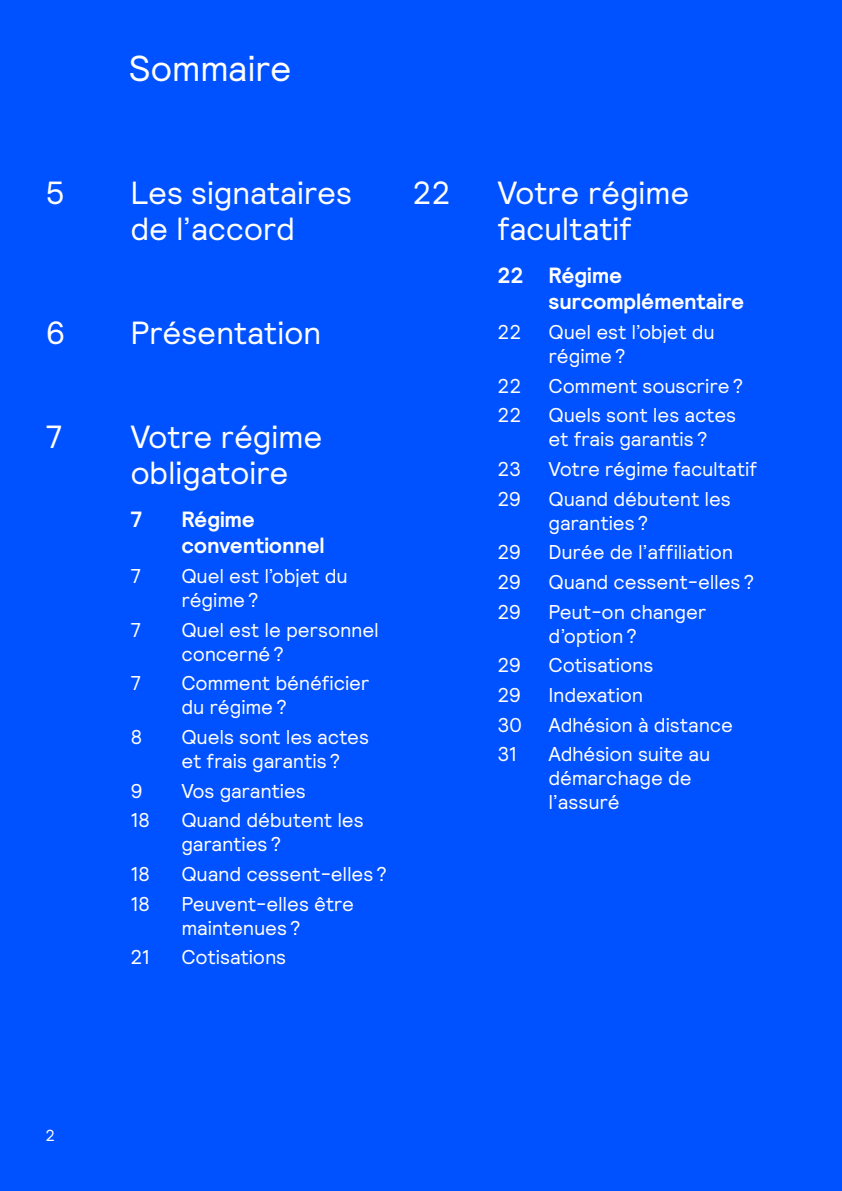
<style>
.page{position:relative;width:842px;height:1191px;background:#0051ff}
.page>*{position:absolute;margin:0;border:0;box-sizing:border-box;transform-origin:0 0}
.t1{font:36px "Relative";letter-spacing:-.01em;color:#fff}
.t2{font:32px/36px "Relative";letter-spacing:-.01em;color:#fff}
.t3{font:700 22px/26px "Relative";letter-spacing:-.01em;color:#fff}
.t4{font:20px/24px "Relative";letter-spacing:-.01em;color:#fff}
.t5{font:16px "Relative";color:#fff}
</style>
<div class="page">
<h1 class="t1" style="left:129px;top:45px;width:164px">Sommaire</h1>
<h2 class="t2" style="left:45px;top:174px;width:21px">5</h2>
<h2 class="t2" style="left:130px;top:174px;width:223px">Les signataires de l’accord</h2>
<h2 class="t2" style="left:45px;top:314px;width:21px">6</h2>
<h2 class="t2" style="left:130px;top:314px;width:193px">Présentation</h2>
<h2 class="t2" style="left:45px;top:418px;width:18px">7</h2>
<h2 class="t2" style="left:130px;top:418px;width:193px">Votre régime obligatoire</h2>
<p class="t3" style="left:130px;top:506px;width:13px">7</p>
<p class="t3" style="left:181px;top:506px;width:145px">Régime conventionnel</p>
<p class="t4" style="left:130px;top:563px;width:12px">7</p>
<p class="t4" style="left:181px;top:563px;width:168px">Quel est l’objet du régime?</p>
<p class="t4" style="left:130px;top:617px;width:12px">7</p>
<p class="t4" style="left:181px;top:617px;width:199px">Quel est le personnel concerné?</p>
<p class="t4" style="left:130px;top:670px;width:12px">7</p>
<p class="t4" style="left:181px;top:670px;width:190px">Comment bénéficier du régime?</p>
<p class="t4" style="left:130px;top:724px;width:14px">8</p>
<p class="t4" style="left:181px;top:724px;width:189px">Quels sont les actes et frais garantis?</p>
<p class="t4" style="left:130px;top:778px;width:14px">9</p>
<p class="t4" style="left:181px;top:778px;width:126px">Vos garanties</p>
<p class="t4" style="left:130px;top:807px;width:21px">18</p>
<p class="t4" style="left:181px;top:807px;width:184px">Quand débutent les garanties?</p>
<p class="t4" style="left:130px;top:861px;width:21px">18</p>
<p class="t4" style="left:181px;top:861px;width:207px">Quand cessent-elles?</p>
<p class="t4" style="left:130px;top:891px;width:21px">18</p>
<p class="t4" style="left:181px;top:891px;width:174px">Peuvent-elles être maintenues?</p>
<p class="t4" style="left:130px;top:944px;width:21px">21</p>
<p class="t4" style="left:181px;top:944px;width:106px">Cotisations</p>
<h2 class="t2" style="left:412px;top:174px;width:40px">22</h2>
<h2 class="t2" style="left:497px;top:174px;width:193px">Votre régime facultatif</h2>
<p class="t3" style="left:548px;top:262px;width:197px;text-indent:-51px">22 Régime surcomplémentaire</p>
<p class="t4" style="left:497px;top:319px;width:26px">22</p>
<p class="t4" style="left:549px;top:319px;width:168px">Quel est l’objet du régime?</p>
<p class="t4" style="left:497px;top:373px;width:26px">22</p>
<p class="t4" style="left:549px;top:373px;width:196px">Comment souscrire?</p>
<p class="t4" style="left:497px;top:402px;width:26px">22</p>
<p class="t4" style="left:549px;top:402px;width:189px">Quels sont les actes et frais garantis?</p>
<p class="t4" style="left:497px;top:456px;width:25px">23</p>
<p class="t4" style="left:549px;top:456px;width:210px">Votre régime facultatif</p>
<p class="t4" style="left:497px;top:486px;width:25px">29</p>
<p class="t4" style="left:549px;top:486px;width:184px">Quand débutent les garanties?</p>
<p class="t4" style="left:497px;top:539px;width:25px">29</p>
<p class="t4" style="left:549px;top:539px;width:186px">Durée de l’affiliation</p>
<p class="t4" style="left:497px;top:569px;width:25px">29</p>
<p class="t4" style="left:549px;top:569px;width:207px">Quand cessent-elles?</p>
<p class="t4" style="left:497px;top:599px;width:25px">29</p>
<p class="t4" style="left:549px;top:599px;width:159px">Peut-on changer d’option?</p>
<p class="t4" style="left:497px;top:652px;width:25px">29</p>
<p class="t4" style="left:549px;top:652px;width:106px">Cotisations</p>
<p class="t4" style="left:497px;top:682px;width:25px">29</p>
<p class="t4" style="left:549px;top:682px;width:96px">Indexation</p>
<p class="t4" style="left:497px;top:712px;width:26px">30</p>
<p class="t4" style="left:549px;top:712px;width:186px">Adhésion à distance</p>
<p class="t4" style="left:497px;top:741px;width:21px">31</p>
<p class="t4" style="left:549px;top:741px;width:163px">Adhésion suite au démarchage de l’assuré</p>
<p class="t5" style="left:45px;top:1125px;width:11px">2</p>
</div>
